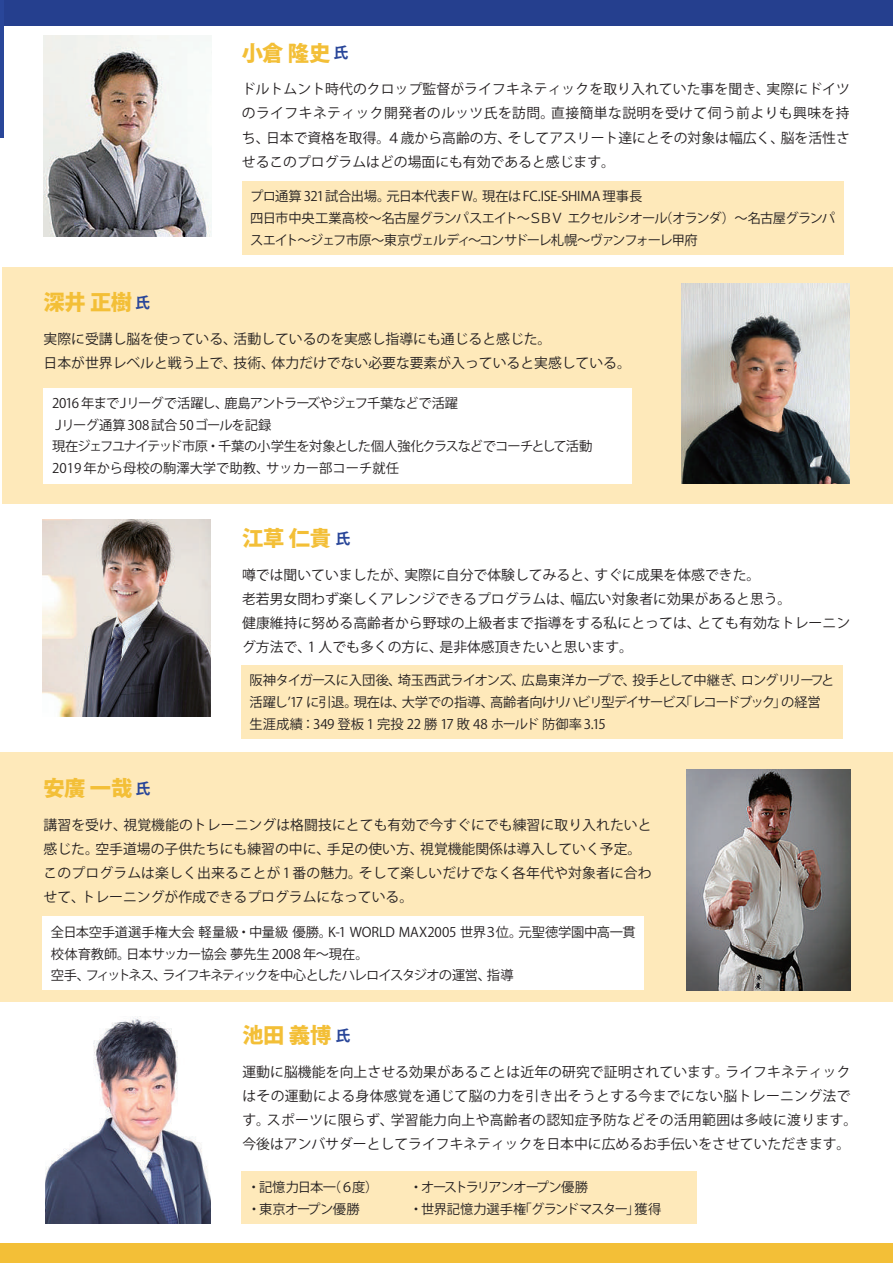
<style>
.page{position:relative;width:893px;height:1263px;background:#fff}
.page>*{position:absolute;margin:0;border:0;box-sizing:border-box;transform-origin:0 0}
.t1{font:800 21.3px "Koz Go Pro";letter-spacing:-.01em;color:#f3bf37}
.t2{font:13.8px/24.2px "Koz Go Pro";color:#231f20}
.t3{font:13.35px/21.8px "Koz Go Pro";letter-spacing:-.045em;color:#231f20}
.t4{font:13.35px "Koz Go Pro";letter-spacing:-.025em;color:#231f20}
.t5{font:13.35px "Koz Go Pro";letter-spacing:-.085em;color:#231f20}
.s1{font-weight:700;font-size:14.85px;color:#294699}
</style>
<div class="page">
<div style="left:2px;top:0;width:891px;height:43px;background:#253f8e"></div>
<div style="left:2px;top:26px;width:891px;height:241px;background:#fff"></div>
<div style="left:0;top:1114px;width:893px;height:149px;background:#f3bf37"></div>
<hr style="left:0;top:0;width:3px;height:138px;background:#294699">
<div style="left:2px;top:267px;width:891px;height:237px;background:#fee9ba"></div>
<div style="left:0;top:752px;width:893px;height:253px;background:#fee9ba"></div>
<div style="left:0;top:1002px;width:893px;height:241px;background:#fff"></div>
<div style="left:241px;top:1171px;width:456px;height:53px;background:#fee9ba"></div>
<div style="left:43px;top:916px;width:601px;height:74px;background:#fff"></div>
<div style="left:44px;top:388px;width:588px;height:95px;background:#fff"></div>
<img style="left:45px;top:1016px;width:166px;height:208px">
<img style="left:687px;top:769px;width:163px;height:221px">
<img style="left:681px;top:283px;width:168px;height:200px">
<div style="left:241px;top:665px;width:602px;height:74px;background:#fee9ba"></div>
<img style="left:43px;top:519px;width:168px;height:197px">
<div style="left:242px;top:181px;width:601px;height:74px;background:#fee9ba"></div>
<img style="left:44px;top:36px;width:167px;height:200px">
<h1 class="t1" style="left:242px;top:39px;width:108px">小倉 隆史 <span class="s1">氏</span></h1>
<p class="t2" style="left:242px;top:77px;width:610px;text-align:justify">ドルトムント時代のクロップ監督がライフキネティックを取り入れていた事を聞き、実際にドイツのライフキネティック開発者のルッツ氏を訪問。直接簡単な説明を受けて伺う前よりも興味を持ち、日本で資格を取得。４歳から高齢の方、そしてアスリート達にとその対象は幅広く、脳を活性させるこのプログラムはどの場面にも有効であると感じます。</p>
<p class="t3" style="left:250px;top:186px;width:586px">プロ通算 321試合出場。元日本代表ＦＷ。現在はFC.ISE-SHIMA 理事長<br>四日市中央工業高校〜名古屋グランパスエイト〜ＳＢＶ エクセルシオール（オランダ）〜名古屋グランパスエイト～ジェフ市原〜東京ヴェルディ〜コンサドーレ札幌〜ヴァンフォーレ甲府</p>
<h1 class="t1" style="left:44px;top:288px;width:108px">深井 正樹 <span class="s1">氏</span></h1>
<p class="t2" style="left:44px;top:327px;width:589px">実際に受講し脳を使っている、活動しているのを実感し指導にも通じると感じた。<br>日本が世界レベルと戦う上で、技術、体力だけでない必要な要素が入っていると実感している。</p>
<p class="t3" style="left:52px;top:392px;width:542px">2016 年までＪリーグで活躍し、鹿島アントラーズやジェフ千葉などで活躍<br>Ｊリーグ通算 308 試合 50ゴールを記録<br>現在ジェフユナイテッド市原・千葉の小学生を対象とした個人強化クラスなどでコーチとして活動2019 年から母校の駒澤大学で助教、サッカー部コーチ就任</p>
<h1 class="t1" style="left:242px;top:525px;width:110px">江草 仁貴 <span class="s1">氏</span></h1>
<p class="t2" style="left:242px;top:563px;width:610px">噂では聞いていましたが、実際に自分で体験してみると、すぐに成果を体感できた。<br>老若男女問わず楽しくアレンジできるプログラムは、幅広い対象者に効果があると思う。<br>健康維持に努める高齢者から野球の上級者まで指導をする私にとっては、とても有効なトレーニング方法で、1 人でも多くの方に、是非体感頂きたいと思います。</p>
<p class="t3" style="left:249px;top:670px;width:586px">阪神タイガースに入団後、埼玉西武ライオンズ、広島東洋カープで、投手として中継ぎ、ロングリリーフと活躍し’17 に引退。現在は、大学での指導、高齢者向けリハビリ型デイサービス「レコードブック」の経営生涯成績：349 登板 1 完投 22 勝 17 敗 48 ホールド 防御率 3.15</p>
<h1 class="t1" style="left:43px;top:774px;width:108px">安廣 一哉 <span class="s1">氏</span></h1>
<p class="t2" style="left:44px;top:813px;width:610px">講習を受け、視覚機能のトレーニングは格闘技にとても有効で今すぐにでも練習に取り入れたいと感じた。空手道場の子供たちにも練習の中に、手足の使い方、視覚機能関係は導入していく予定。このプログラムは楽しく出来ることが 1 番の魅力。そして楽しいだけでなく各年代や対象者に合わせて、トレーニングが作成できるプログラムになっている。</p>
<p class="t3" style="left:51px;top:921px;width:586px">全日本空手道選手権大会 軽量級・中量級 優勝。K-1 WORLD MAX2005 世界３位。元聖徳学園中高一貫校体育教師。日本サッカー協会 夢先生 2008 年〜現在。<br>空手、フィットネス、ライフキネティックを中心としたハレロイスタジオの運営、指導</p>
<h1 class="t1" style="left:242px;top:1022px;width:110px">池田 義博 <span class="s1">氏</span></h1>
<p class="t2" style="left:242px;top:1060px;width:617px">運動に脳機能を向上させる効果があることは近年の研究で証明されています。ライフキネティックはその運動による身体感覚を通じて脳の力を引き出そうとする今までにない脳トレーニング法です。スポーツに限らず、学習能力向上や高齢者の認知症予防などその活用範囲は多岐に渡ります。今後はアンバサダーとしてライフキネティックを日本中に広めるお手伝いをさせていただきます。</p>
<p class="t3" style="left:247px;top:1176px;width:133px">・記憶力日本一（６度）</p>
<p class="t5" style="left:410px;top:1178px;width:180px">・オーストラリアンオープン優勝</p>
<p class="t3" style="left:247px;top:1198px;width:114px">・東京オープン優勝</p>
<p class="t4" style="left:409px;top:1200px;width:253px">・世界記憶力選手権「グランドマスター」獲得</p>
</div>
